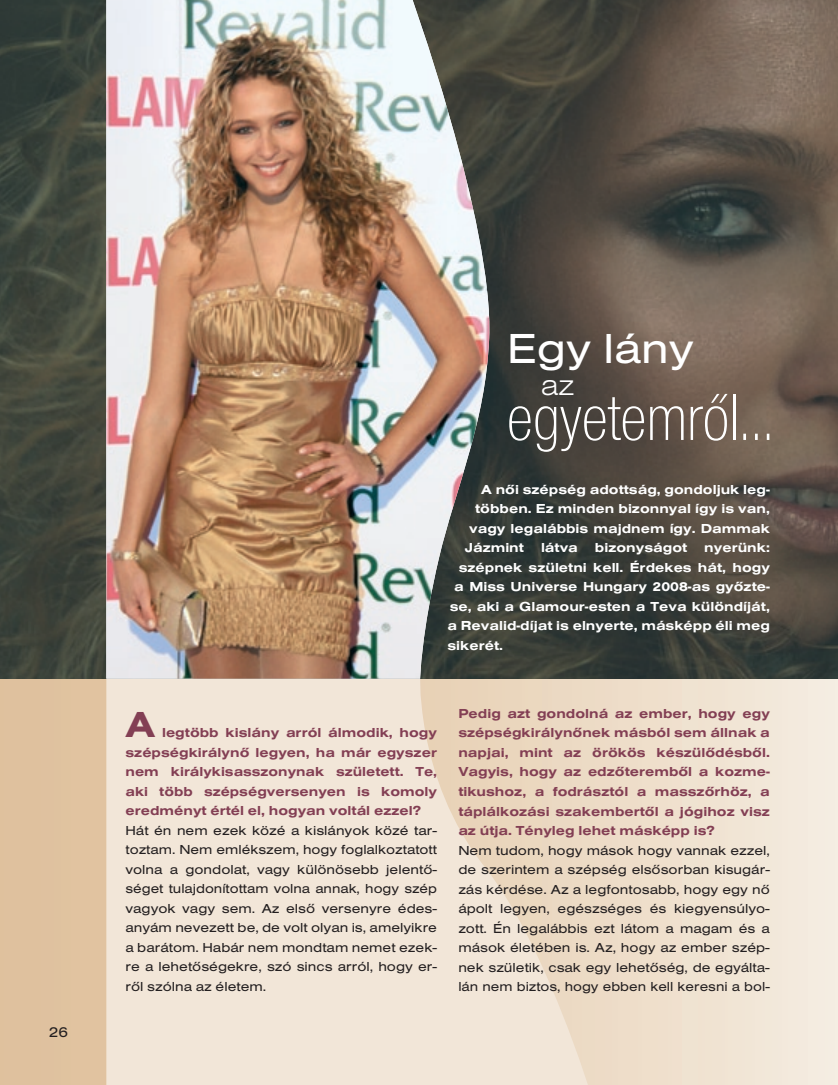
<style>
.page{position:relative;width:838px;height:1085px;background:#fff}
.page>*{position:absolute;margin:0;border:0;box-sizing:border-box;transform-origin:0 0}
.t1{font:100 condensed 67.5px "H Sans";color:#fff}
.t2{font:43.5px "H Sans Extended";color:#fff}
.t3{font:500 37.5px "H Sans Extended";color:#833f54}
.t4{font:30px "H Sans Light Extended";color:#fff}
.t5{font:15px "H Sans Extended";color:#231f20}
.t6{font:13.5px/19.5px "H Sans Extended";color:#231f20;text-align:justify}
.t7{font:500 13.5px/19.5px "H Sans Extended";color:#833f54;text-align:justify}
.t8{font:500 13.5px "H Sans Extended";color:#fff}
</style>
<div class="page">
<svg style="left:0;top:678px;width:838px;height:406px;background:#ead9c2"></svg>
<svg style="left:106px;top:678px;width:486px;height:406px;background:#f0e2d2"></svg>
<img style="left:0;top:0;width:838px;height:678px">
<img style="left:106px;top:0;width:385px;height:678px">
<p class="t5" style="left:49px;top:1023px;width:20px">26</p>
<h2 class="t2" style="left:507px;top:324px;width:188px">Egy lány</h2>
<h3 class="t4" style="left:541px;top:368px;width:35px">az</h3>
<h1 class="t1" style="left:507px;top:381px;width:268px">egyetemrôl…</h1>
<p class="t8" style="left:481px;top:482px;width:290px">A nôi szépség adottság, gondoljuk leg-</p>
<p class="t8" style="left:475px;top:501px;width:296px">többen. Ez minden bizonnyal így is van,</p>
<p class="t8" style="left:469px;top:521px;width:302px">vagy legalábbis majdnem így. Dammak</p>
<p class="t8" style="left:465px;top:540px;width:61px">Jázmint</p>
<p class="t8" style="left:541px;top:540px;width:38px">látva</p>
<p class="t8" style="left:595px;top:540px;width:94px">bizonyságot</p>
<p class="t8" style="left:704px;top:540px;width:67px">nyerünk:</p>
<p class="t8" style="left:459px;top:560px;width:313px">szépnek születni kell. Érdekes hát, hogy</p>
<p class="t8" style="left:454px;top:579px;width:317px">a Miss Universe Hungary 2008-as gyôzte-</p>
<p class="t8" style="left:450px;top:599px;width:322px">se, aki a Glamour-esten a Teva különdíját,</p>
<p class="t8" style="left:447px;top:618px;width:324px">a Revalid-díjat is elnyerte, másképp éli meg</p>
<p class="t8" style="left:447px;top:638px;width:57px">sikerét.</p>
<h3 class="t3" style="left:125px;top:704px;width:31px">A</h3>
<p class="t7" style="left:125px;top:722px;width:313px;text-indent:37px">legtöbb kislány arról álmodik, hogy szépségkirálynô legyen, ha már egyszer nem királykisasszonynak született. Te, aki több szépségversenyen is komoly eredményt értél el, hogyan voltál ezzel?</p>
<p class="t6" style="left:125px;top:820px;width:313px">Hát én nem ezek közé a kislányok közé tar&shy;toztam. Nem emlékszem, hogy foglalkoztatott volna a gondolat, vagy különösebb jelentô&shy;séget tulajdonítottam volna annak, hogy szép vagyok vagy sem. Az elsô versenyre édes&shy;anyám nevezett be, de volt olyan is, amelyikre a barátom. Habár nem mondtam nemet ezek&shy;re a lehetôségekre, szó sincs arról, hogy er&shy;rôl szólna az életem.</p>
<p class="t7" style="left:458px;top:703px;width:313px">Pedig azt gondolná az ember, hogy egy szépségkirálynônek másból sem állnak a napjai, mint az örökös készülôdésbôl.<br>Vagyis, hogy az edzôterembôl a kozme&shy;tikushoz, a fodrásztól a masszôrhöz, a táplálkozási szakembertôl a jógihoz visz az útja. Tényleg lehet másképp is?</p>
<p class="t6" style="left:458px;top:840px;width:313px">Nem tudom, hogy mások hogy vannak ezzel, de szerintem a szépség elsôsorban kisugár&shy;zás kérdése. Az a legfontosabb, hogy egy nô ápolt legyen, egészséges és kiegyensúlyo&shy;zott. Én legalábbis ezt látom a magam és a mások életében is. Az, hogy az ember szép&shy;nek születik, csak egy lehetôség, de egyálta&shy;lán nem biztos, hogy ebben kell keresni a bol-</p>
</div>
